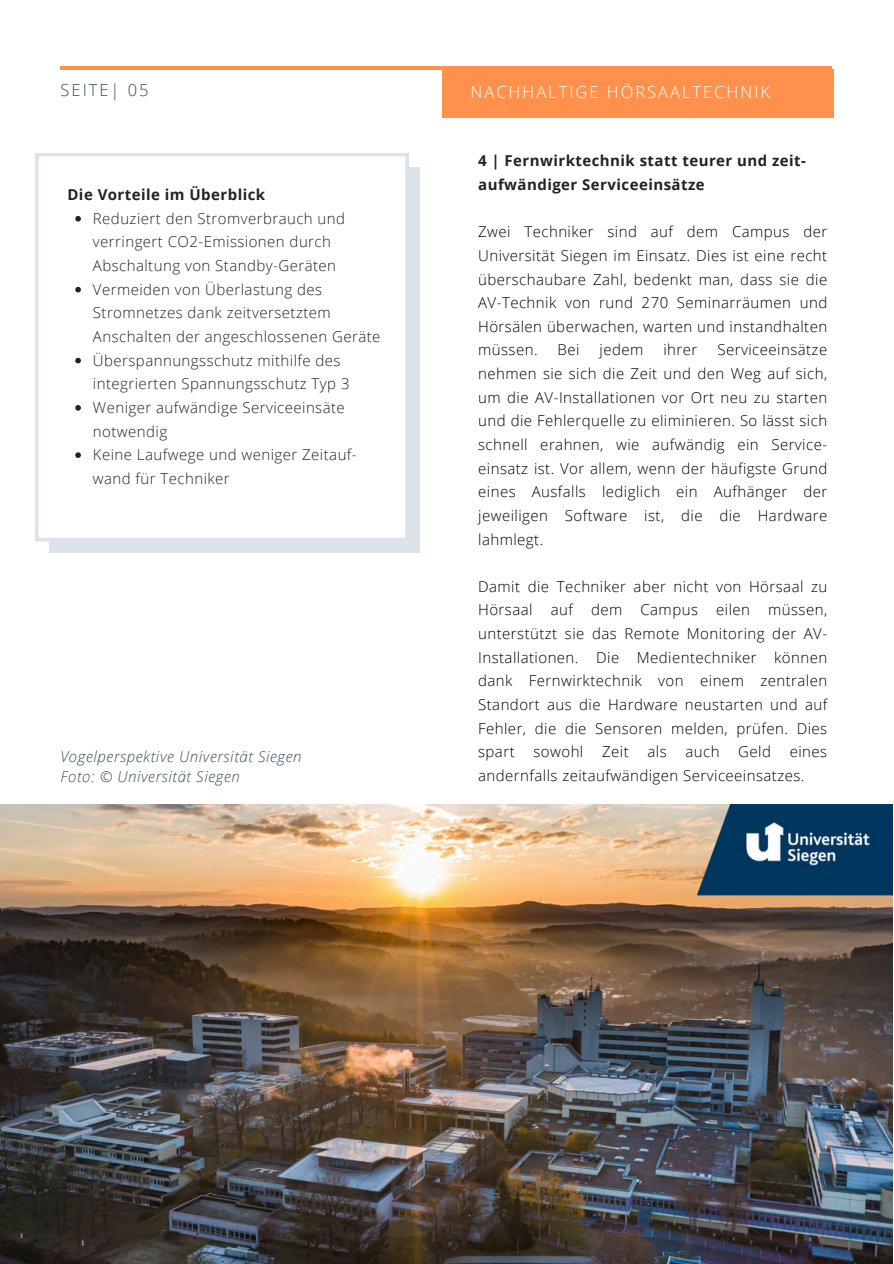
<style>
.page{position:relative;width:894px;height:1264px;background:#fff}
.page>*{position:absolute;margin:0;border:0;box-sizing:border-box;transform-origin:0 0}
.t1{font:300 16.5px "Open Sans";letter-spacing:.12em;color:#fff}
.t2{font:300 16.5px "Open Sans";letter-spacing:.12em;color:#364d62}
.t3{font:300 15px/23.7px "Open Sans";letter-spacing:.03em;color:#000;text-align:justify}
.t4{font:300 15px/23.7px "Open Sans";letter-spacing:.03em;color:#222}
.t5{font:700 15px/23.7px "Open Sans";letter-spacing:.03em;color:#222}
.t6{font:italic 300 15px "Open Sans";letter-spacing:.04em;color:#364d62}
</style>
<div class="page">
<hr style="left:61px;top:66px;width:770px;height:4px;background:#ff914d">
<img style="left:0;top:804px;width:892px;height:459px">
<div style="left:49px;top:167px;width:371px;height:385px;background:#dde3eb"></div>
<div style="left:35px;top:153px;width:374px;height:388px;background:#fff"></div>
<svg style="left:75px;top:216px;width:6px;height:5px"></svg>
<svg style="left:75px;top:287px;width:6px;height:5px"></svg>
<svg style="left:75px;top:358px;width:6px;height:5px"></svg>
<svg style="left:75px;top:405px;width:6px;height:5px"></svg>
<svg style="left:75px;top:452px;width:6px;height:6px"></svg>
<div style="left:442px;top:69px;width:390px;height:49px;background:#ff914d"></div>
<p class="t2" style="left:61px;top:79px;width:90px">SEITE| 05</p>
<h2 class="t5" style="left:67px;top:182px;width:199px">Die Vorteile im Überblick</h2>
<p class="t4" style="left:93px;top:206px;width:254px">Reduziert den Stromverbrauch und verringert CO2-Emissionen durch<br>Abschaltung von Standby-Geräten</p>
<p class="t4" style="left:93px;top:277px;width:289px">Vermeiden von Überlastung des<br>Stromnetzes dank zeitversetztem<br>Anschalten der angeschlossenen Geräte</p>
<p class="t4" style="left:93px;top:348px;width:258px">Überspannungsschutz mithilfe des integrierten Spannungsschutz Typ 3</p>
<p class="t4" style="left:93px;top:395px;width:253px">Weniger aufwändige Serviceeinsäte notwendig</p>
<p class="t4" style="left:93px;top:442px;width:265px">Keine Laufwege und weniger Zeitauf&shy;wand für Techniker</p>
<h1 class="t6" style="left:60px;top:746px;width:243px">Vogelperspektive Universität Siegen</h1>
<h1 class="t6" style="left:60px;top:766px;width:181px">Foto: © Universität Siegen</h1>
<p class="t1" style="left:470px;top:80px;width:301px">NACHHALTIGE HÖRSAALTECHNIK</p>
<h2 class="t5" style="left:478px;top:149px;width:329px">4 | Fernwirktechnik statt teurer und zeit&shy;aufwändiger Serviceeinsätze</h2>
<p class="t3" style="left:478px;top:219px;width:350px">Zwei Techniker sind auf dem Campus der Universität Siegen im Einsatz. Dies ist eine recht überschaubare Zahl, bedenkt man, dass sie die AV-Technik von rund 270 Seminarräumen und Hörsälen überwachen, warten und instandhalten müssen.</p>
<p class="t3" style="left:557px;top:338px;width:23px">Bei</p>
<p class="t3" style="left:599px;top:338px;width:45px">jedem</p>
<p class="t3" style="left:663px;top:338px;width:35px">ihrer</p>
<p class="t3" style="left:478px;top:338px;width:350px;text-indent:239px">Serviceeinsätze nehmen sie sich die Zeit und den Weg auf sich, um die AV-Installationen vor Ort neu zu starten und die Fehlerquelle zu eliminieren. So lässt sich schnell erahnen, wie aufwändig ein Service&shy;einsatz ist. Vor allem, wenn der häufigste Grund eines Ausfalls lediglich ein Aufhänger der jeweiligen Software ist, die die Hardware lahmlegt.</p>
<p class="t3" style="left:478px;top:574px;width:350px">Damit die Techniker aber nicht von Hörsaal zu Hörsaal auf dem Campus eilen müssen, unterstützt sie das Remote Monitoring der AV-Installationen. Die Medientechniker können dank Fernwirktechnik von einem zentralen Standort aus die Hardware neustarten und auf Fehler, die die Sensoren melden, prüfen. Dies spart sowohl Zeit als auch Geld eines andernfalls zeitaufwändigen Serviceeinsatzes.</p>
</div>
